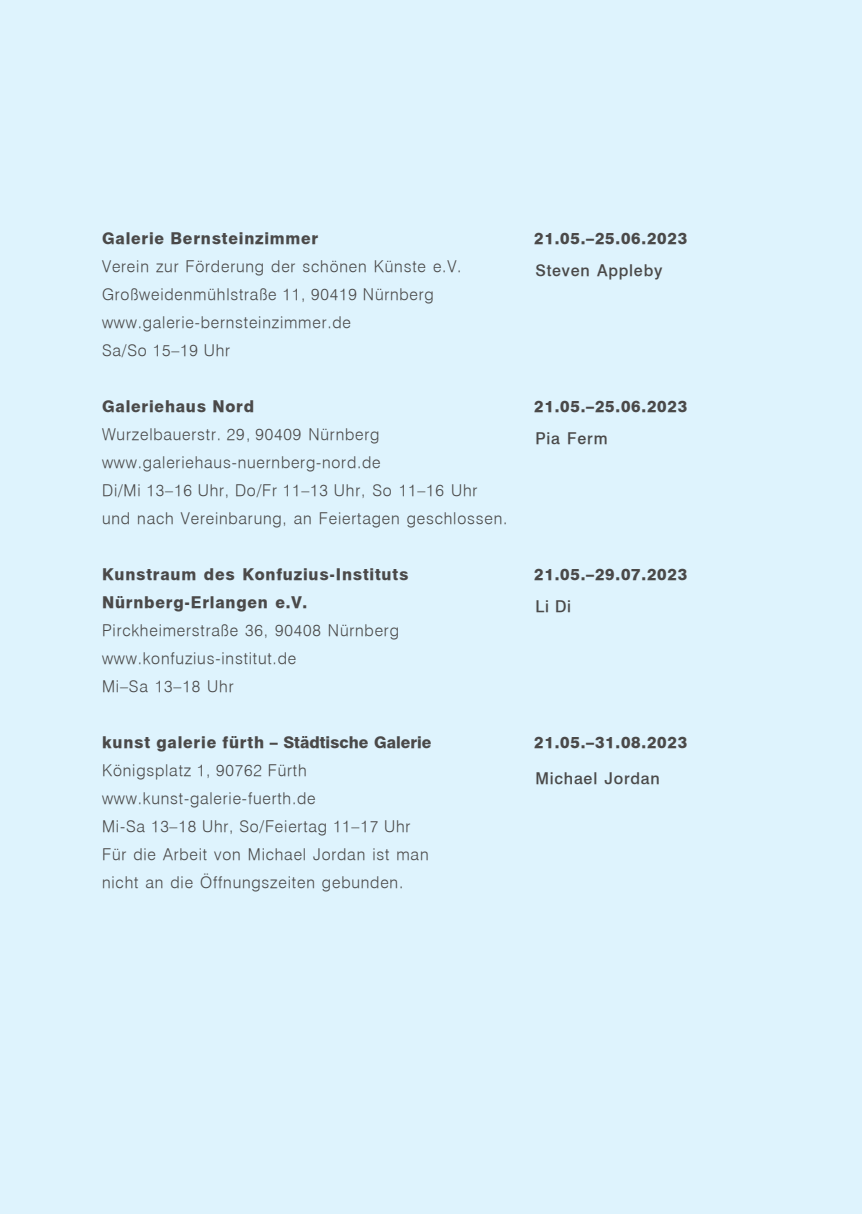
<style>
.page{position:relative;width:862px;height:1214px;background:#fff}
.page>*{position:absolute;margin:0;border:0;box-sizing:border-box;transform-origin:0 0}
.t1{font:16px/28px "Swiss 721 Light BT";letter-spacing:.05em;color:#4a4949}
.t2{font:16px "Swiss 721 Heavy BT";letter-spacing:.05em;color:#4a4949}
.t3{font:16px "Swiss 721 Medium BT";letter-spacing:.05em;color:#4a4949}
.t4{font:16px "Swiss 721 Heavy BT";color:#4a4949}
</style>
<div class="page">
<p class="t2" style="left:102px;top:228px;width:218px">Galerie Bernsteinzimmer</p>
<p class="t2" style="left:534px;top:228px;width:154px">21.05.–25.06.2023</p>
<p class="t1" style="left:102px;top:252px;width:361px">Verein zur Förderung der schönen Künste e.V.<br>Großweidenmühlstraße 11, 90419 Nürnberg www.galerie-bernsteinzimmer.de<br>Sa/So 15–19 Uhr</p>
<p class="t3" style="left:535px;top:260px;width:129px">Steven Appleby</p>
<p class="t2" style="left:102px;top:396px;width:154px">Galeriehaus Nord</p>
<p class="t2" style="left:534px;top:396px;width:154px">21.05.–25.06.2023</p>
<p class="t1" style="left:102px;top:420px;width:407px">Wurzelbauerstr. 29, 90409 Nürnberg www.galeriehaus-nuernberg-nord.de<br>Di/Mi 13–16 Uhr, Do/Fr 11–13 Uhr, So 11–16 Uhr und nach Vereinbarung, an Feiertagen geschlossen.</p>
<p class="t3" style="left:535px;top:428px;width:74px">Pia Ferm</p>
<p class="t2" style="left:102px;top:564px;width:308px">Kunstraum des Konfuzius-Instituts</p>
<p class="t2" style="left:534px;top:564px;width:154px">21.05.–29.07.2023</p>
<p class="t2" style="left:102px;top:592px;width:207px">Nürnberg-Erlangen e.V.</p>
<p class="t1" style="left:102px;top:616px;width:298px">Pirckheimerstraße 36, 90408 Nürnberg www.konfuzius-institut.de<br>Mi–Sa 13–18 Uhr</p>
<p class="t3" style="left:535px;top:596px;width:37px">Li Di</p>
<p class="t4" style="left:102px;top:732px;width:331px">kunst galerie fürth – Städtische Galerie</p>
<p class="t2" style="left:534px;top:732px;width:154px">21.05.–31.08.2023</p>
<p class="t1" style="left:102px;top:756px;width:328px">Königsplatz 1, 90762 Fürth www.kunst-galerie-fuerth.de<br>Mi-Sa 13–18 Uhr, So/Feiertag 11–17 Uhr Für die Arbeit von Michael Jordan ist man nicht an die Öffnungszeiten gebunden.</p>
<p class="t3" style="left:535px;top:768px;width:126px">Michael Jordan</p>
</div>
